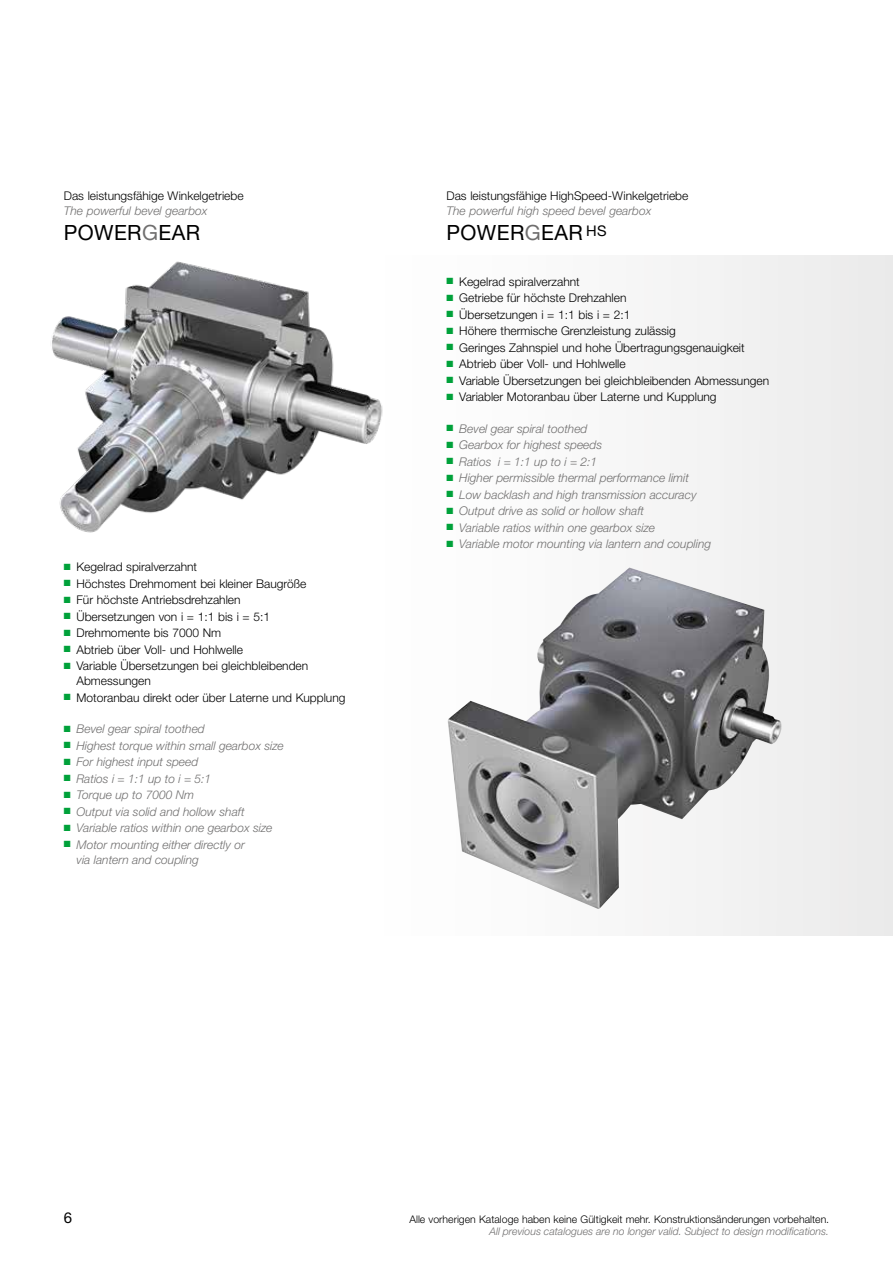
<style>
.page{position:relative;width:893px;height:1263px;background:#fff}
.page>*{position:absolute;margin:0;border:0;box-sizing:border-box;transform-origin:0 0}
.t1{font:21px "Helvetica Neue LT Pro";letter-spacing:.02em;color:#000}
.t2{font:15px "Helvetica Neue LT Pro";color:#000}
.t3{font:300 12px/15px "Helvetica Neue LT Pro";color:#000}
.t4{font:italic 300 12px/15px "Helvetica Neue LT Pro";color:#706f6f}
.t5{font:300 10.5px "Helvetica Neue LT Pro";color:#000}
.t6{font:italic 300 10.5px "Helvetica Neue LT Pro";color:#706f6f}
.s1{color:#706f6f}
.s2{color:#00a13a}
</style>
<div class="page">
<div style="left:0;top:255px;width:893px;height:680px;background:linear-gradient(to right,#fff,#efefef)"></div>
<img style="left:28px;top:255px;width:377px;height:307px">
<img style="left:448px;top:567px;width:334px;height:342px">
<p class="t3" style="left:64px;top:188px;width:181px">Das leistungsfähige Winkelgetriebe</p>
<p class="t4" style="left:64px;top:203px;width:145px">The powerful bevel gearbox</p>
<h1 class="t1" style="left:64px;top:220px;width:138px">POWER<span class="s1">G</span>EAR</h1>
<p class="t3" style="left:64px;top:559px;width:135px"><span class="s2">■</span> Kegelrad spiralverzahnt</p>
<p class="t3" style="left:64px;top:575px;width:244px"><span class="s2">■</span> Höchstes Drehmoment bei kleiner Baugröße</p>
<p class="t3" style="left:64px;top:592px;width:178px"><span class="s2">■</span> Für höchste Antriebsdrehzahlen</p>
<p class="t3" style="left:64px;top:608px;width:208px"><span class="s2">■</span> Übersetzungen von i = 1:1 bis i = 5:1</p>
<p class="t3" style="left:64px;top:625px;width:159px"><span class="s2">■</span> Drehmomente bis 7000 Nm</p>
<p class="t3" style="left:64px;top:641px;width:181px"><span class="s2">■</span> Abtrieb über Voll- und Hohlwelle</p>
<p class="t3" style="left:77px;top:658px;width:233px;text-indent:-13px"><span class="s2">■</span> Variable Übersetzungen bei gleichbleibenden<br>Abmessungen</p>
<p class="t3" style="left:64px;top:689px;width:283px"><span class="s2">■</span> Motoranbau direkt oder über Laterne und Kupplung</p>
<p class="t4" style="left:64px;top:721px;width:143px"><span class="s2">■</span> Bevel gear spiral toothed</p>
<p class="t4" style="left:64px;top:737px;width:221px"><span class="s2">■</span> Highest torque within small gearbox size</p>
<p class="t4" style="left:64px;top:754px;width:136px"><span class="s2">■</span> For highest input speed</p>
<p class="t4" style="left:64px;top:770px;width:149px"><span class="s2">■</span> Ratios i = 1:1 up to i = 5:1</p>
<p class="t4" style="left:64px;top:787px;width:132px"><span class="s2">■</span> Torque up to 7000 Nm</p>
<p class="t4" style="left:64px;top:803px;width:182px"><span class="s2">■</span> Output via solid and hollow shaft</p>
<p class="t4" style="left:64px;top:820px;width:210px"><span class="s2">■</span> Variable ratios within one gearbox size</p>
<p class="t4" style="left:77px;top:836px;width:170px;text-indent:-13px"><span class="s2">■</span> Motor mounting either directly or via lantern and coupling</p>
<p class="t3" style="left:446px;top:188px;width:243px">Das leistungsfähige HighSpeed-Winkelgetriebe</p>
<p class="t4" style="left:446px;top:203px;width:206px">The powerful high speed bevel gearbox</p>
<h1 class="t1" style="left:446px;top:220px;width:162px">POWER<span class="s1">G</span>EAR <sup>HS</sup></h1>
<p class="t3" style="left:446px;top:273px;width:135px"><span class="s2">■</span> Kegelrad spiralverzahnt</p>
<p class="t3" style="left:446px;top:290px;width:182px"><span class="s2">■</span> Getriebe für höchste Drehzahlen</p>
<p class="t3" style="left:446px;top:306px;width:185px"><span class="s2">■</span> Übersetzungen i = 1:1 bis i = 2:1</p>
<p class="t3" style="left:446px;top:323px;width:231px"><span class="s2">■</span> Höhere thermische Grenzleistung zulässig</p>
<p class="t3" style="left:446px;top:339px;width:300px"><span class="s2">■</span> Geringes Zahnspiel und hohe Übertragungsgenauigkeit</p>
<p class="t3" style="left:446px;top:356px;width:181px"><span class="s2">■</span> Abtrieb über Voll- und Hohlwelle</p>
<p class="t3" style="left:446px;top:372px;width:324px"><span class="s2">■</span> Variable Übersetzungen bei gleichbleibenden Abmessungen</p>
<p class="t3" style="left:446px;top:389px;width:272px"><span class="s2">■</span> Variabler Motoranbau über Laterne und Kupplung</p>
<p class="t4" style="left:446px;top:421px;width:143px"><span class="s2">■</span> Bevel gear spiral toothed</p>
<p class="t4" style="left:446px;top:437px;width:157px"><span class="s2">■</span> Gearbox for highest speeds</p>
<p class="t4" style="left:446px;top:454px;width:152px"><span class="s2">■</span> Ratios i = 1:1 up to i = 2:1</p>
<p class="t4" style="left:446px;top:470px;width:244px"><span class="s2">■</span> Higher permissible thermal performance limit</p>
<p class="t4" style="left:446px;top:487px;width:252px"><span class="s2">■</span> Low backlash and high transmission accuracy</p>
<p class="t4" style="left:446px;top:503px;width:199px"><span class="s2">■</span> Output drive as solid or hollow shaft</p>
<p class="t4" style="left:446px;top:520px;width:210px"><span class="s2">■</span> Variable ratios within one gearbox size</p>
<p class="t4" style="left:446px;top:536px;width:266px"><span class="s2">■</span> Variable motor mounting via lantern and coupling</p>
<p class="t2" style="left:64px;top:1208px;width:10px">6</p>
<p class="t5" style="left:409px;top:1212px;width:421px">Alle vorherigen Kataloge haben keine Gültigkeit mehr. Konstruktionsänderungen vorbehalten.</p>
<p class="t6" style="left:489px;top:1225px;width:341px">All previous catalogues are no longer valid. Subject to design modifications.</p>
</div>
